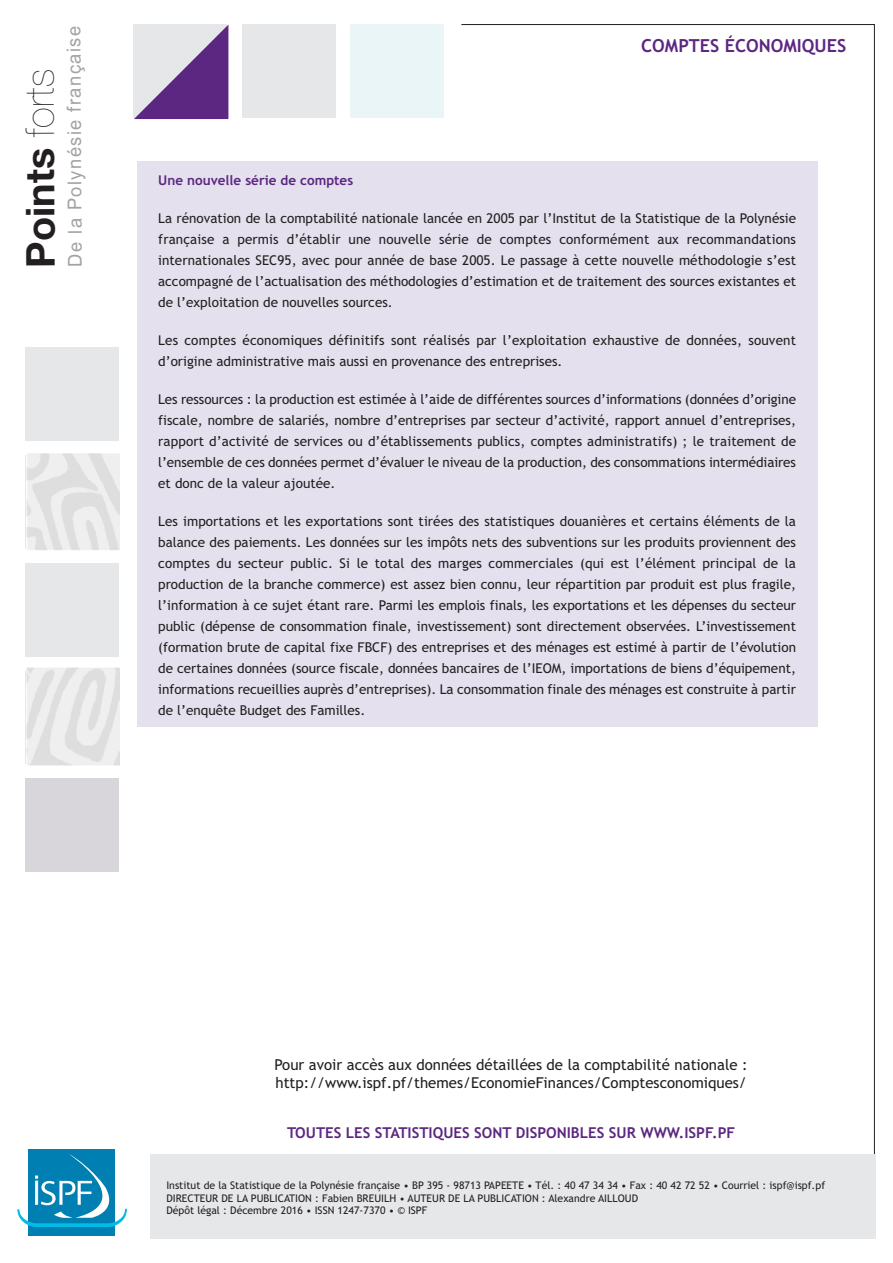
<style>
.page{position:relative;width:893px;height:1263px;background:#fff}
.page>*{position:absolute;margin:0;border:0;box-sizing:border-box;transform-origin:0 0}
.t1{font:700 39.75px "Helvetica Neue";letter-spacing:-.005em;color:#231f20}
.t2{font:19.2px "Arial";letter-spacing:.065em;color:#a2a3a7;scale:.96 1}
.t3{font:700 18px "Trebuchet MS";color:#5c2781}
.t4{font:15px/18px "Trebuchet MS";color:#231f20}
.t5{font:700 15px "Trebuchet MS";color:#5c2781}
.t6{font:13.5px/21px "Trebuchet MS";color:#231f20;text-align:justify}
.t7{font:700 13.5px "Trebuchet MS";color:#5c2781}
.t8{font:10.5px/12.6px "Trebuchet MS";color:#231f20}
.s1{font-weight:200}
</style>
<div class="page">
<svg style="left:133px;top:25px;width:328px;height:137px"></svg>
<div style="left:26px;top:347px;width:93px;height:94px;background:#e6e7e9"></div>
<div style="left:26px;top:563px;width:93px;height:93px;background:#e6e7e9"></div>
<div style="left:26px;top:778px;width:93px;height:94px;background:#d8d5db"></div>
<svg style="left:461px;top:24px;width:414px;height:1130px"></svg>
<div style="left:150px;top:1154px;width:726px;height:84px;background:#e6e7e9"></div>
<div style="left:29px;top:1149px;width:86px;height:87px;background:#007fb2"></div>
<svg style="left:17px;top:1152px;width:110px;height:75px"></svg>
<svg style="left:134px;top:25px;width:94px;height:94px;background:#a188b5"></svg>
<img style="left:26px;top:453px;width:93px;height:97px">
<img style="left:26px;top:667px;width:93px;height:99px">
<div style="left:137px;top:162px;width:680px;height:565px;background:#e5e0ed"></div>
<h1 class="t1" style="left:16px;top:268px;width:201px;rotate:-90deg">Points <span class="s1">forts</span></h1>
<h2 class="t2" style="left:62px;top:267px;width:252px;rotate:-90deg">De la Polynésie française</h2>
<h3 class="t3" style="left:641px;top:35px;width:206px">COMPTES ÉCONOMIQUES</h3>
<p class="t7" style="left:158px;top:172px;width:196px">Une nouvelle série de comptes</p>
<p class="t6" style="left:158px;top:208px;width:639px">La rénovation de la comptabilité nationale lancée en 2005 par l’Institut de la Statistique de la Polynésie française a permis d’établir une nouvelle série de comptes conformément aux recommandations internationales SEC95, avec pour année de base 2005. Le passage à cette nouvelle méthodologie s’est accompagné de l’actualisation des méthodologies d’estimation et de traitement des sources existantes et de l’exploitation de nouvelles sources.</p>
<p class="t6" style="left:158px;top:330px;width:639px">Les comptes économiques définitifs sont réalisés par l’exploitation exhaustive de données, souvent d’origine administrative mais aussi en provenance des entreprises.</p>
<p class="t6" style="left:158px;top:389px;width:639px">Les ressources : la production est estimée à l’aide de différentes sources d’informations (données d’origine fiscale, nombre de salariés, nombre d’entreprises par secteur d’activité, rapport annuel d’entreprises, rapport d’activité de services ou d’établissements publics, comptes administratifs) ; le traitement de l’ensemble de ces données permet d’évaluer le niveau de la production, des consommations intermédiaires et donc de la valeur ajoutée.</p>
<p class="t6" style="left:158px;top:511px;width:639px">Les importations et les exportations sont tirées des statistiques douanières et certains éléments de la balance des paiements. Les données sur les impôts nets des subventions sur les produits proviennent des comptes du secteur public. Si le total des marges commerciales (qui est l’élément principal de la production de la branche commerce) est assez bien connu, leur répartition par produit est plus fragile, l’information à ce sujet étant rare. Parmi les emplois finals, les exportations et les dépenses du secteur public (dépense de consommation finale, investissement) sont directement observées. L’investissement (formation brute de capital fixe FBCF) des entreprises et des ménages est estimé à partir de l’évolution de certaines données (source fiscale, données bancaires de l’IEOM, importations de biens d’équipement, informations recueillies auprès d’entreprises). La consommation finale des ménages est construite à partir de l’enquête Budget des Familles.</p>
<p class="t4" style="left:275px;top:1056px;width:474px">Pour avoir accès aux données détaillées de la comptabilité nationale : http://www.ispf.pf/themes/EconomieFinances/Comptesconomiques/</p>
<p class="t5" style="left:287px;top:1124px;width:450px">TOUTES LES STATISTIQUES SONT DISPONIBLES SUR WWW.ISPF.PF</p>
<p class="t8" style="left:166px;top:1179px;width:660px">Institut de la Statistique de la Polynésie française • BP 395 - 98713 PAPEETE • Tél. : 40 47 34 34 • Fax : 40 42 72 52 • Courriel : ispf@ispf.pf<br>DIRECTEUR DE LA PUBLICATION : Fabien BREUILH • AUTEUR DE LA PUBLICATION : Alexandre AILLOUD<br>Dépôt légal : Décembre 2016 • ISSN 1247-7370 • © ISPF</p>
</div>
